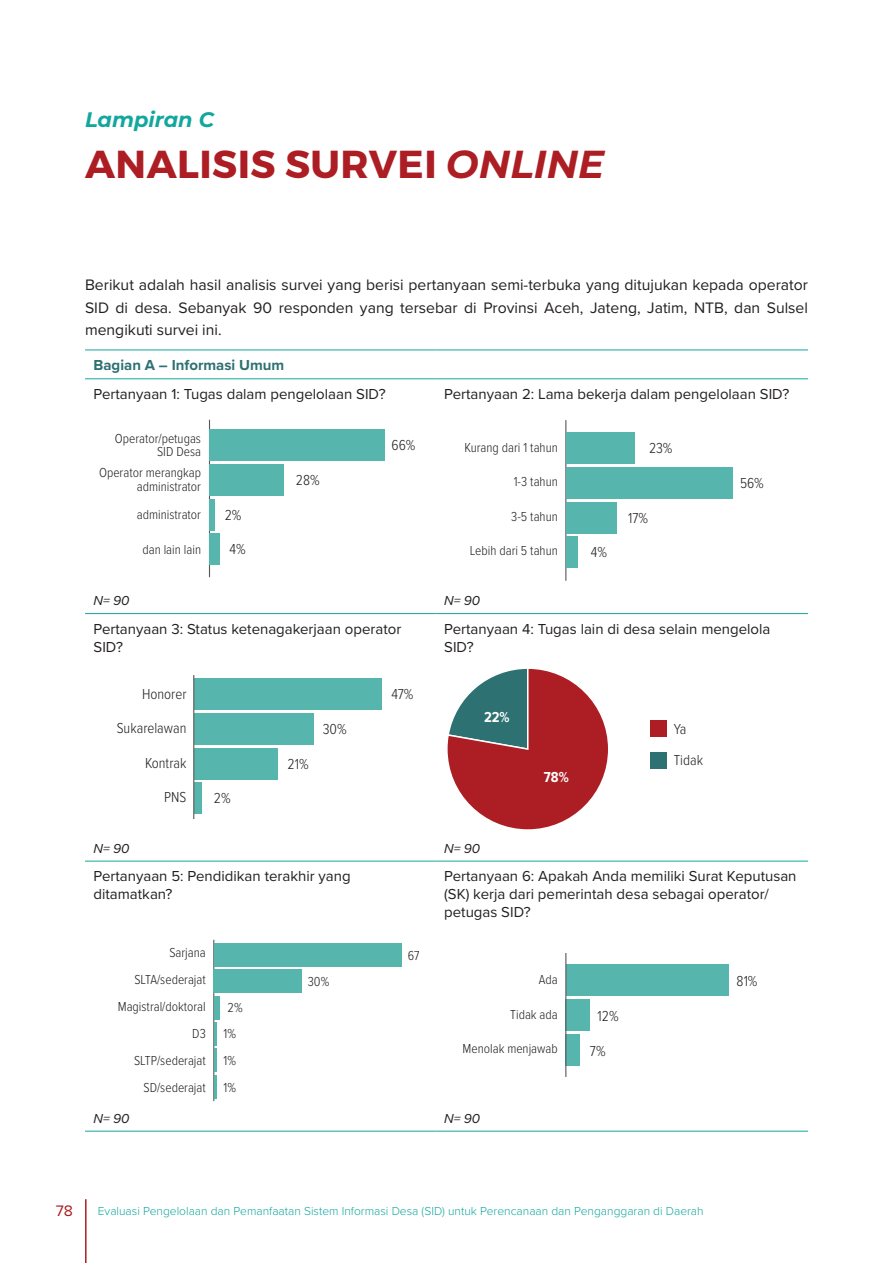
<style>
.page{position:relative;width:893px;height:1263px;background:#fff}
.page>*{position:absolute;margin:0;border:0;box-sizing:border-box;transform-origin:0 0}
.Front_header{font:700 39px "Montserrat";letter-spacing:.01em;color:#ac1e23}
.chapter_number{font:italic 700 21px "Montserrat";color:#12a79d}
.t1{font:15.75px/22.5px "Proxima Nova";color:#231f20;text-align:justify}
.t2{font:15.75px "Proxima Nova";color:#ac1e23}
.table_normal{font:15px/18px "Proxima Nova";color:#231f20}
.t3{font:300 15px/31.2px "Proxima Nova Cond";color:#231f20}
.table_subheader{font:700 15px "Proxima Nova";color:#2d7173}
.t4{font:700 15px "Proxima Nova Cond";color:#fff}
.t5{font:300 13.5px/27px "Proxima Nova Cond";color:#231f20;text-align:right}
.figure_source{font:italic 13.5px "Proxima Nova";color:#231f20}
.t6{font:300 12px "Proxima Nova";color:#12a79d}
.s1{font-style:italic}
</style>
<div class="page">
<hr style="left:85px;top:1199px;width:2px;height:64px;background:#ac1e23">
<hr style="left:85px;top:378px;width:351px;height:1px;background:#12a79d">
<hr style="left:436px;top:378px;width:372px;height:1px;background:#12a79d">
<hr style="left:85px;top:613px;width:351px;height:1px;background:#12a79d">
<hr style="left:436px;top:613px;width:372px;height:1px;background:#12a79d">
<hr style="left:85px;top:861px;width:351px;height:1px;background:#12a79d">
<hr style="left:436px;top:861px;width:372px;height:1px;background:#12a79d">
<hr style="left:85px;top:1131px;width:351px;height:1px;background:#12a79d">
<hr style="left:436px;top:1131px;width:372px;height:1px;background:#12a79d">
<hr style="left:85px;top:350px;width:351px;height:1px;background:#12a79d">
<hr style="left:436px;top:350px;width:372px;height:1px;background:#12a79d">
<hr style="left:209px;top:420px;width:1px;height:157px;background:#57585a">
<div style="left:209px;top:534px;width:11px;height:31px;background:#56b5ad"></div>
<div style="left:209px;top:499px;width:6px;height:31px;background:#56b5ad"></div>
<div style="left:209px;top:464px;width:75px;height:32px;background:#56b5ad"></div>
<div style="left:209px;top:430px;width:176px;height:31px;background:#56b5ad"></div>
<hr style="left:565px;top:420px;width:1px;height:161px;background:#57585a">
<div style="left:566px;top:537px;width:12px;height:31px;background:#56b5ad"></div>
<div style="left:566px;top:502px;width:50px;height:31px;background:#56b5ad"></div>
<div style="left:566px;top:467px;width:166px;height:32px;background:#56b5ad"></div>
<div style="left:566px;top:433px;width:68px;height:31px;background:#56b5ad"></div>
<div style="left:194px;top:783px;width:8px;height:31px;background:#56b5ad"></div>
<div style="left:194px;top:748px;width:84px;height:31px;background:#56b5ad"></div>
<div style="left:194px;top:713px;width:120px;height:31px;background:#56b5ad"></div>
<div style="left:194px;top:679px;width:187px;height:31px;background:#56b5ad"></div>
<hr style="left:193px;top:675px;width:1px;height:144px;background:#57585a">
<svg style="left:447px;top:668px;width:161px;height:162px"></svg>
<div style="left:651px;top:721px;width:16px;height:16px;background:#ac1e23"></div>
<div style="left:651px;top:752px;width:16px;height:16px;background:#2d7173"></div>
<hr style="left:213px;top:940px;width:1px;height:161px;background:#57585a">
<hr style="left:214px;top:1075px;width:3px;height:23px;background:#56b5ad">
<hr style="left:214px;top:1048px;width:3px;height:24px;background:#56b5ad">
<hr style="left:214px;top:1022px;width:3px;height:24px;background:#56b5ad">
<div style="left:214px;top:996px;width:6px;height:23px;background:#56b5ad"></div>
<div style="left:214px;top:969px;width:88px;height:24px;background:#56b5ad"></div>
<div style="left:214px;top:943px;width:188px;height:24px;background:#56b5ad"></div>
<div style="left:566px;top:1034px;width:14px;height:32px;background:#56b5ad"></div>
<div style="left:566px;top:999px;width:24px;height:32px;background:#56b5ad"></div>
<div style="left:566px;top:964px;width:162px;height:32px;background:#56b5ad"></div>
<hr style="left:565px;top:953px;width:1px;height:124px;background:#57585a">
<p class="chapter_number" style="left:85px;top:104px;width:131px">Lampiran C</p>
<p class="Front_header" style="left:85px;top:139px;width:521px">ANALISIS SURVEI <span class="s1">ONLINE</span></p>
<p class="t1" style="left:85px;top:273px;width:724px">Berikut adalah hasil analisis survei yang berisi pertanyaan semi-terbuka yang ditujukan kepada operator SID di desa. Sebanyak 90 responden yang tersebar di Provinsi Aceh, Jateng, Jatim, NTB, dan Sulsel mengikuti survei ini.</p>
<p class="table_subheader" style="left:94px;top:354px;width:192px">Bagian A – Informasi Umum</p>
<p class="table_normal" style="left:94px;top:384px;width:294px">Pertanyaan 1: Tugas dalam pengelolaan SID?</p>
<p class="table_normal" style="left:444px;top:384px;width:347px">Pertanyaan 2: Lama bekerja dalam pengelolaan SID?</p>
<p class="t5" style="left:115px;top:431px;width:88px;line-height:13.5px">Operator/petugas<br>SID Desa</p>
<p class="t5" style="left:99px;top:465px;width:103px;line-height:13.5px">Operator merangkap administrator</p>
<p class="t5" style="left:137px;top:500px;width:66px">administrator</p>
<p class="t5" style="left:142px;top:535px;width:60px">dan lain lain</p>
<p class="figure_source" style="left:94px;top:590px;width:38px">N= 90</p>
<p class="t3" style="left:225px;top:498px;width:18px">2%</p>
<p class="t3" style="left:230px;top:533px;width:18px">4%</p>
<p class="t3" style="left:296px;top:464px;width:25px">28%</p>
<p class="t3" style="left:391px;top:429px;width:25px">66%</p>
<p class="table_normal" style="left:94px;top:619px;width:309px">Pertanyaan 3: Status ketenagakerjaan operator<br>SID?</p>
<p class="t3" style="left:142px;top:677px;width:46px">Honorer</p>
<p class="t3" style="left:117px;top:712px;width:71px">Sukarelawan</p>
<p class="t3" style="left:145px;top:746px;width:43px">Kontrak</p>
<p class="t3" style="left:164px;top:781px;width:24px">PNS</p>
<p class="figure_source" style="left:94px;top:838px;width:38px">N= 90</p>
<p class="t3" style="left:214px;top:782px;width:18px">2%</p>
<p class="t3" style="left:288px;top:747px;width:23px">21%</p>
<p class="t3" style="left:323px;top:713px;width:25px">30%</p>
<p class="table_normal" style="left:94px;top:867px;width:259px">Pertanyaan 5: Pendidikan terakhir yang ditamatkan?</p>
<p class="t3" style="left:391px;top:678px;width:24px">47%</p>
<p class="t5" style="left:118px;top:938px;width:90px">Sarjana<br>SLTA/sederajat<br>Magistral/doktoral<br>D3<br>SLTP/sederajat<br>SD/sederajat</p>
<p class="t5" style="left:408px;top:941px;width:22px">67%</p>
<p class="t5" style="left:308px;top:967px;width:23px">30%</p>
<p class="t5" style="left:223px;top:994px;width:21px;text-align:center">2%<br>1%<br>1%<br>1%</p>
<p class="figure_source" style="left:94px;top:1108px;width:38px">N= 90</p>
<p class="t5" style="left:464px;top:433px;width:95px">Kurang dari 1 tahun</p>
<p class="t5" style="left:514px;top:467px;width:46px">1-3 tahun</p>
<p class="t5" style="left:511px;top:502px;width:48px">3-5 tahun</p>
<p class="t5" style="left:470px;top:536px;width:89px">Lebih dari 5 tahun</p>
<p class="figure_source" style="left:444px;top:590px;width:38px">N= 90</p>
<p class="t3" style="left:649px;top:432px;width:25px">23%</p>
<p class="t3" style="left:591px;top:536px;width:18px">4%</p>
<p class="t3" style="left:628px;top:501px;width:21px">17%</p>
<p class="t3" style="left:740px;top:467px;width:25px">56%</p>
<p class="table_normal" style="left:444px;top:619px;width:328px">Pertanyaan 4: Tugas lain di desa selain mengelola<br>SID?</p>
<p class="t4" style="left:484px;top:706px;width:27px">22%</p>
<p class="figure_source" style="left:444px;top:838px;width:38px">N= 90</p>
<p class="t4" style="left:544px;top:765px;width:26px">78%</p>
<p class="t3" style="left:674px;top:712px;width:31px">Ya<br>Tidak</p>
<p class="table_normal" style="left:444px;top:867px;width:354px">Pertanyaan 6: Apakah Anda memiliki Surat Keputusan (SK) kerja dari pemerintah desa sebagai operator/ petugas SID?</p>
<p class="t5" style="left:539px;top:966px;width:20px">Ada</p>
<p class="t5" style="left:510px;top:1000px;width:49px">Tidak ada</p>
<p class="t5" style="left:463px;top:1035px;width:97px">Menolak menjawab</p>
<p class="figure_source" style="left:444px;top:1108px;width:38px">N= 90</p>
<p class="t3" style="left:597px;top:999px;width:23px">12%</p>
<p class="t3" style="left:590px;top:1034px;width:17px">7%</p>
<p class="t3" style="left:737px;top:965px;width:22px">81%</p>
<p class="t2" style="left:56px;top:1199px;width:19px">78</p>
<p class="t6" style="left:98px;top:1201px;width:607px">Evaluasi Pengelolaan dan Pemanfaatan Sistem Informasi Desa (SID) untuk Perencanaan dan Penganggaran di Daerah</p>
</div>
